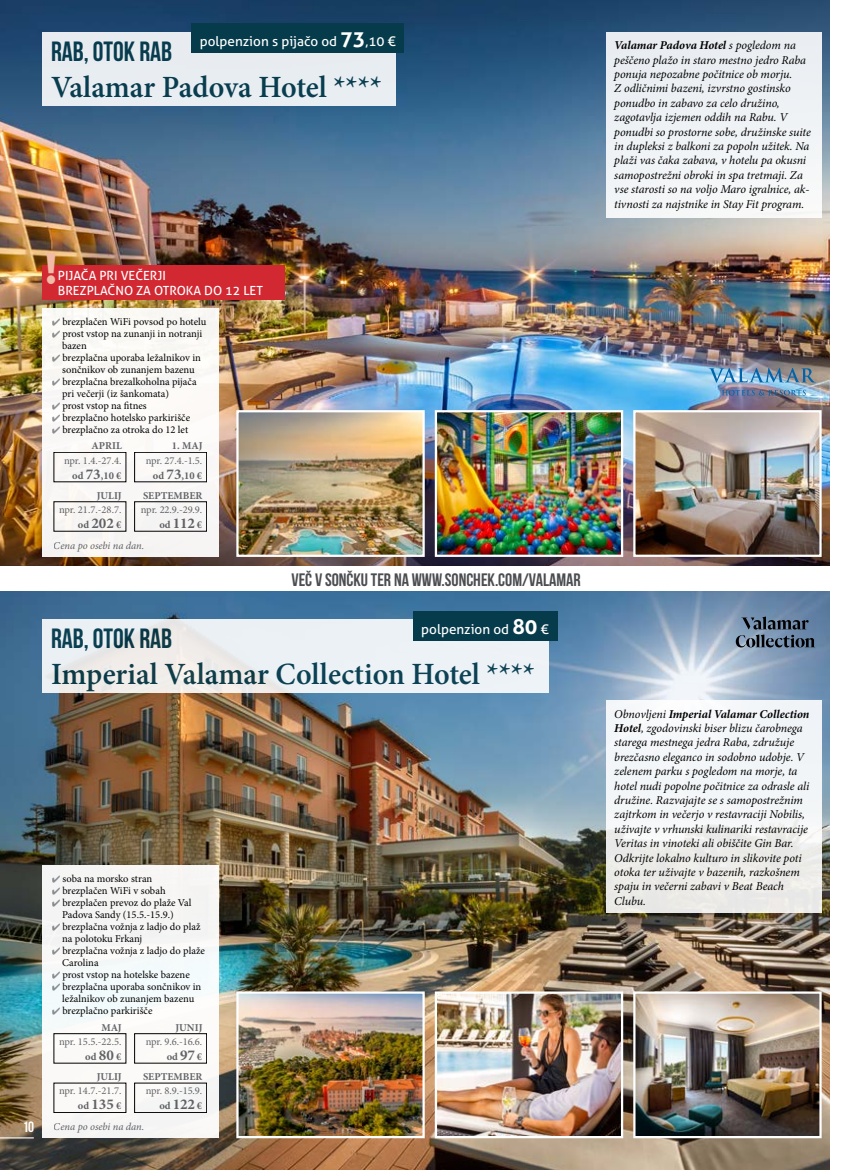
<style>
.page{position:relative;width:851px;height:1170px;background:#fff}
.page>*{position:absolute;margin:0;border:0;box-sizing:border-box;transform-origin:0 0}
.t1{font:900 42.6px "DIN Alternate";color:#f1bba8}
.t2{font:600 30.9px "Minion Pro";letter-spacing:-.005em;color:#053b4b}
.t3{font:27.75px "Bebas Neue";color:#053b4b}
.t4{font:18px "Bebas Neue";color:#4b4d50}
.t5{font:15px "Bebas Neue";color:#fff}
.t6{font:13.5px "Aller";color:#fff}
.t7{font:12.6px/15.1px "Aller";color:#fff}
.t8{font:italic 12px/14.4px "Minion Pro";letter-spacing:-.01em;color:#000}
.t9{font:10.5px/12px "Minion Pro";color:#000}
.t10{font:10.5px/15px "Minion Pro";letter-spacing:-.01em;color:#636569;text-align:right}
.t11{font:700 10.5px "Minion Pro";color:#636569}
.t12{font:italic 10.5px "Minion Pro";letter-spacing:-.005em;color:#636569}
.s1{font-weight:700;font-size:21px}
.s2{color:#8e9196}
.s3{font-weight:700}
.s4{font-weight:700;font-size:15px}
</style>
<div class="page">
<img style="left:0;top:591px;width:829px;height:578px">
<div style="left:43px;top:619px;width:506px;height:73px;background:linear-gradient(to right,#edeceb,#edf3f9)"></div>
<div style="left:605px;top:700px;width:216px;height:212px;background:linear-gradient(to right,#f2f3f3,#f0f1f2)"></div>
<div style="left:43px;top:865px;width:176px;height:273px;background:#f6f9f7"></div>
<div style="left:54px;top:1033px;width:72px;height:30px;border:1px solid #000"></div>
<div style="left:134px;top:1033px;width:73px;height:30px;border:1px solid #000"></div>
<div style="left:412px;top:611px;width:145px;height:29px;background:#053b4b"></div>
<img style="left:0;top:0;width:829px;height:565px">
<div style="left:43px;top:32px;width:352px;height:73px;background:#e8edf1"></div>
<div style="left:605px;top:32px;width:216px;height:186px;background:#eff2f5"></div>
<div style="left:43px;top:308px;width:176px;height:249px;background:#faf8f6"></div>
<div style="left:54px;top:452px;width:72px;height:30px;border:1px solid #000"></div>
<div style="left:134px;top:452px;width:73px;height:30px;border:1px solid #000"></div>
<div style="left:134px;top:501px;width:73px;height:30px;border:1px solid #000"></div>
<img style="left:632px;top:990px;width:190px;height:149px">
<img style="left:433px;top:990px;width:191px;height:149px">
<img style="left:632px;top:409px;width:190px;height:149px">
<img style="left:433px;top:409px;width:191px;height:149px">
<img style="left:235px;top:409px;width:191px;height:149px">
<img style="left:235px;top:990px;width:191px;height:149px">
<hr style="left:0;top:1137px;width:34px;height:1px;background:#fff">
<div style="left:191px;top:23px;width:213px;height:30px;background:#053b4b"></div>
<div style="left:43px;top:265px;width:242px;height:34px;background:#d22832"></div>
<svg style="left:708px;top:368px;width:107px;height:14px"></svg>
<svg style="left:721px;top:390px;width:84px;height:5px"></svg>
<svg style="left:735px;top:616px;width:79px;height:31px;background:#586b81"></svg>
<p class="t6" style="left:200px;top:33px;width:197px">polpenzion s pijačo od <span class="s1">73</span>,10 €</p>
<h3 class="t3" style="left:51px;top:36px;width:123px">RAB, OTOK RAB</h3>
<h2 class="t2" style="left:51px;top:65px;width:332px">Valamar Padova Hotel ****</h2>
<h1 class="t1" style="left:43px;top:240px;width:17px">!</h1>
<p class="t7" style="left:58px;top:267px;width:207px">PIJAČA PRI VEČERJI<br>BREZPLAČNO ZA OTROKA DO 12 LET</p>
<p class="t9" style="left:51px;top:316px;width:156px"><span class="s2">✔</span> brezplačen WiFi povsod po hotelu</p>
<p class="t9" style="left:62px;top:328px;width:141px;text-indent:-11px"><span class="s2">✔</span> prost vstop na zunanji in notranji bazen</p>
<p class="t9" style="left:51px;top:352px;width:151px;text-align:center"><span class="s2">✔</span> brezplačna uporaba ležalnikov in sončnikov ob zunanjem bazenu</p>
<p class="t9" style="left:62px;top:376px;width:136px;text-indent:-11px"><span class="s2">✔</span> brezplačna brezalkoholna pijača pri večerji (iz šankomata)</p>
<p class="t9" style="left:51px;top:400px;width:97px"><span class="s2">✔</span> prost vstop na fitnes</p>
<p class="t9" style="left:51px;top:412px;width:140px"><span class="s2">✔</span> brezplačno hotelsko parkirišče</p>
<p class="t9" style="left:51px;top:424px;width:138px"><span class="s2">✔</span> brezplačno za otroka do 12 let</p>
<p class="t10" style="left:64px;top:453px;width:59px">npr. 1.4.-27.4. <span class="s3">od</span> <span class="s4">73</span><span class="s3">,10 €</span></p>
<p class="t10" style="left:59px;top:502px;width:64px">npr. 21.7.-28.7. <span class="s3">od</span> <span class="s4">202</span> <span class="s3">€</span></p>
<p class="t12" style="left:54px;top:538px;width:92px">Cena po osebi na dan.</p>
<p class="t11" style="left:91px;top:438px;width:32px">APRIL</p>
<p class="t11" style="left:172px;top:438px;width:32px">1. MAJ</p>
<p class="t10" style="left:146px;top:453px;width:58px">npr. 27.4.-1.5. <span class="s3">od</span> <span class="s4">73</span><span class="s3">,10 €</span></p>
<p class="t10" style="left:141px;top:502px;width:63px">npr. 22.9.-29.9. <span class="s3">od</span> <span class="s4">112</span> <span class="s3">€</span></p>
<p class="t11" style="left:143px;top:488px;width:61px">SEPTEMBER</p>
<p class="t11" style="left:97px;top:488px;width:27px">JULIJ</p>
<h3 class="t4" style="left:291px;top:569px;width:291px">VEČ V SONČKU TER NA WWW.SONCHEK.COM/VALAMAR</h3>
<p class="t6" style="left:421px;top:620px;width:129px">polpenzion od <span class="s1">80</span> €</p>
<h3 class="t3" style="left:51px;top:623px;width:123px">RAB, OTOK RAB</h3>
<h2 class="t2" style="left:51px;top:653px;width:485px">Imperial Valamar Collection Hotel ****</h2>
<p class="t5" style="left:22px;top:1118px;width:13px">10</p>
<p class="t9" style="left:51px;top:872px;width:102px"><span class="s2">✔</span> soba na morsko stran</p>
<p class="t9" style="left:51px;top:884px;width:116px"><span class="s2">✔</span> brezplačen WiFi v sobah</p>
<p class="t9" style="left:62px;top:896px;width:131px;text-indent:-11px"><span class="s2">✔</span> brezplačen prevoz do plaže Val<br>Padova Sandy (15.5.-15.9.)</p>
<p class="t9" style="left:62px;top:920px;width:140px;text-indent:-11px"><span class="s2">✔</span> brezplačna vožnja z ladjo do plaž na polotoku Frkanj</p>
<p class="t9" style="left:62px;top:944px;width:144px;text-indent:-11px"><span class="s2">✔</span> brezplačna vožnja z ladjo do plaže<br>Carolina</p>
<p class="t9" style="left:51px;top:968px;width:140px"><span class="s2">✔</span> prost vstop na hotelske bazene</p>
<p class="t9" style="left:51px;top:980px;width:151px;text-align:center"><span class="s2">✔</span> brezplačna uporaba sončnikov in ležalnikov ob zunanjem bazenu</p>
<p class="t9" style="left:51px;top:1004px;width:102px"><span class="s2">✔</span> brezplačno parkirišče</p>
<p class="t10" style="left:59px;top:1034px;width:64px">npr. 15.5.-22.5. <span class="s3">od</span> <span class="s4">80</span> <span class="s3">€</span></p>
<p class="t10" style="left:59px;top:1083px;width:64px">npr. 14.7.-21.7. <span class="s3">od</span> <span class="s4">135</span> <span class="s3">€</span></p>
<p class="t12" style="left:54px;top:1119px;width:92px">Cena po osebi na dan.</p>
<p class="t11" style="left:101px;top:1019px;width:22px">MAJ</p>
<p class="t11" style="left:175px;top:1019px;width:29px">JUNIJ</p>
<p class="t10" style="left:146px;top:1034px;width:58px">npr. 9.6.-16.6. <span class="s3">od</span> <span class="s4">97</span> <span class="s3">€</span></p>
<p class="t10" style="left:146px;top:1083px;width:58px">npr. 8.9.-15.9. <span class="s3">od</span> <span class="s4">122</span> <span class="s3">€</span></p>
<p class="t11" style="left:143px;top:1069px;width:61px">SEPTEMBER</p>
<p class="t11" style="left:97px;top:1069px;width:27px">JULIJ</p>
<p class="t8" style="left:614px;top:38px;width:198px"><span class="s3">Valamar Padova Hotel</span> s pogledom na peščeno plažo in staro mestno jedro Raba ponuja nepozabne počitnice ob morju.<br>Z odličnimi bazeni, izvrstno gostinsko ponudbo in zabavo za celo družino, zagotavlja izjemen oddih na Rabu. V ponudbi so prostorne sobe, družinske suite in dupleksi z balkoni za popoln užitek. Na plaži vas čaka zabava, v hotelu pa okusni samopostrežni obroki in spa tretmaji. Za vse starosti so na voljo Maro igralnice, ak&shy;tivnosti za najstnike in Stay Fit program.</p>
<p class="t8" style="left:614px;top:706px;width:197px">Obnovljeni <span class="s3">Imperial Valamar Collection Hotel</span>, zgodovinski biser blizu čarobnega starega mestnega jedra Raba, združuje brezčasno eleganco in sodobno udobje. V zelenem parku s pogledom na morje, ta hotel nudi popolne počitnice za odrasle ali družine. Razvajajte se s samopostrežnim zajtrkom in večerjo v restavraciji Nobilis, uživajte v vrhunski kulinariki restavracije Veritas in vinoteki ali obiščite Gin Bar.<br>Odkrijte lokalno kulturo in slikovite poti otoka ter uživajte v bazenih, razkošnem spaju in večerni zabavi v Beat Beach Clubu.</p>
</div>
